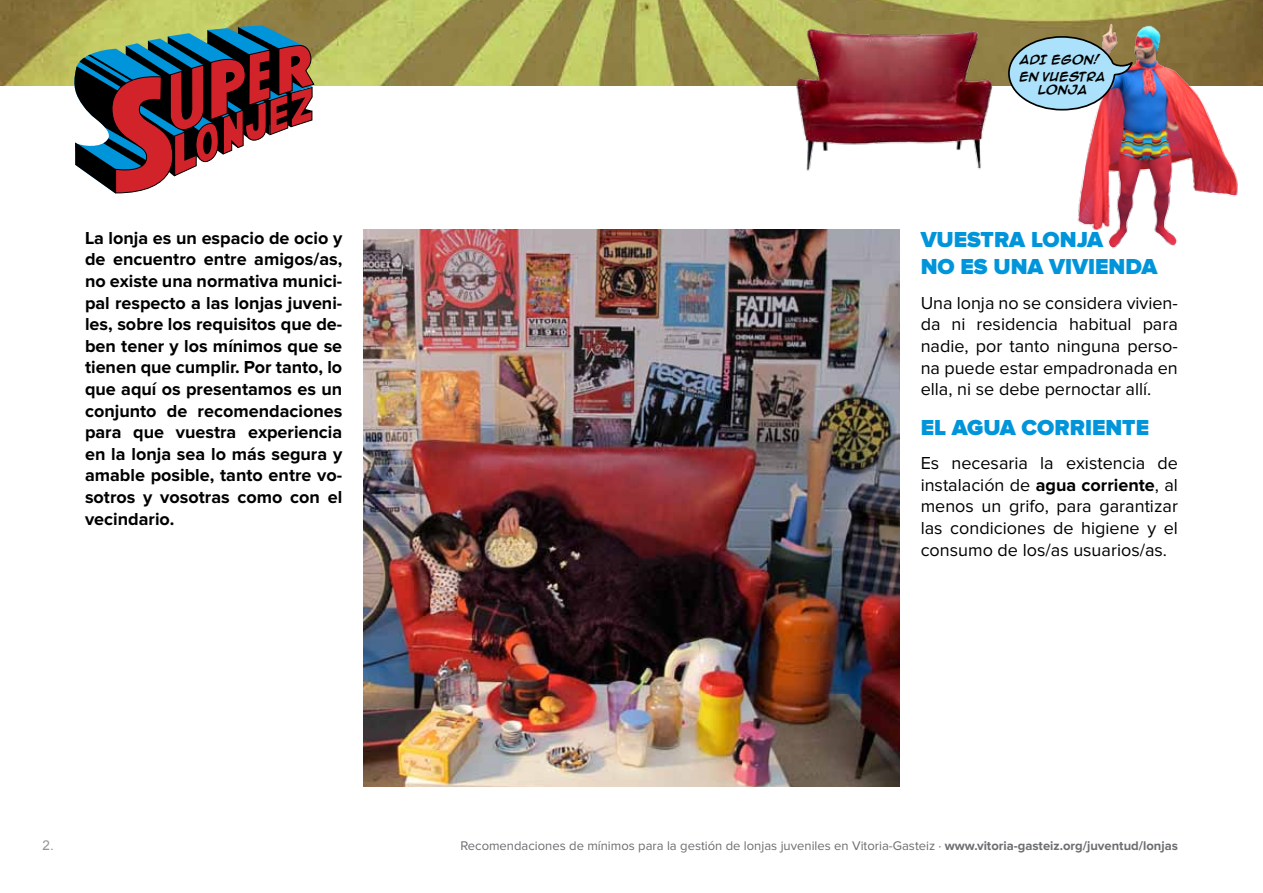
<style>
.page{position:relative;width:1263px;height:893px;background:#fff}
.page>*{position:absolute;margin:0;border:0;box-sizing:border-box;transform-origin:0 0}
.t1{font:900 22.5px/27px "Proxima Nova";color:#0095da}
.t2{font:700 18px/21.6px "Proxima Nova";color:#000;text-align:justify}
.t3{font:18px/21.6px "Proxima Nova";color:#000;text-align:justify}
.t4{font:13.5px "Arial";color:#939598}
.t5{font:13.05px "Proxima Nova";color:#6d6e71}
.t6{font:700 10.5px/17.1px "Anime Ace";letter-spacing:.01em;color:#000}
.s1{font-weight:700}
</style>
<div class="page">
<img style="left:1px;top:0;width:1262px;height:85px">
<svg style="left:72px;top:0;width:243px;height:194px"></svg>
<img style="left:778px;top:16px;width:230px;height:155px">
<img style="left:1034px;top:0;width:205px;height:249px">
<svg style="left:1007px;top:35px;width:128px;height:76px;background:#9cb6c3"></svg>
<img style="left:364px;top:230px;width:535px;height:557px">
<p class="t6" style="left:1019px;top:51px;width:88px">ADI EGON!<br>EN VUESTRA</p>
<p class="t6" style="left:1038px;top:81px;width:51px">LONJA</p>
<p class="t2" style="left:85px;top:228px;width:259px">La lonja es un espacio de ocio y de encuentro entre amigos/as, no existe una normativa munici&shy;pal respecto a las lonjas juveni&shy;les, sobre los requisitos que de&shy;ben tener y los mínimos que se tienen que cumplir. Por tanto, lo que aquí os presentamos es un conjunto de recomendaciones para que vuestra experiencia en la lonja sea lo más segura y amable posible, tanto entre vo&shy;sotros y vosotras como con el vecindario.</p>
<p class="t1" style="left:921px;top:227px;width:16px">VUEST</p>
<p class="t1" style="left:921px;top:227px;width:126px;text-indent:73px">RA LONJA<br>NOESUNA</p>
<p class="t1" style="left:1049px;top:254px;width:15px">VIVIENDA</p>
<p class="t3" style="left:921px;top:293px;width:259px">Una lonja no se considera vivien&shy;da ni residencia habitual para nadie, por tanto ninguna perso&shy;na puede estar empadronada en ella, ni se debe pernoctar allí.</p>
<p class="t1" style="left:921px;top:415px;width:49px">EL AGUA</p>
<p class="t1" style="left:1021px;top:415px;width:77px">CORRIENTE</p>
<p class="t3" style="left:921px;top:453px;width:259px">Es necesaria la existencia de instalación de <span class="s1">agua corriente</span>, al menos un grifo, para garantizar las condiciones de higiene y el consumo de los/as usuarios/as.</p>
<p class="t4" style="left:43px;top:836px;width:13px">2.</p>
<p class="t5" style="left:460px;top:840px;width:719px">Recomendaciones de mínimos para la gestión de lonjas juveniles en Vitoria-Gasteiz · <span class="s1">www.vitoria-gasteiz.org/juventud/lonjas</span></p>
</div>
